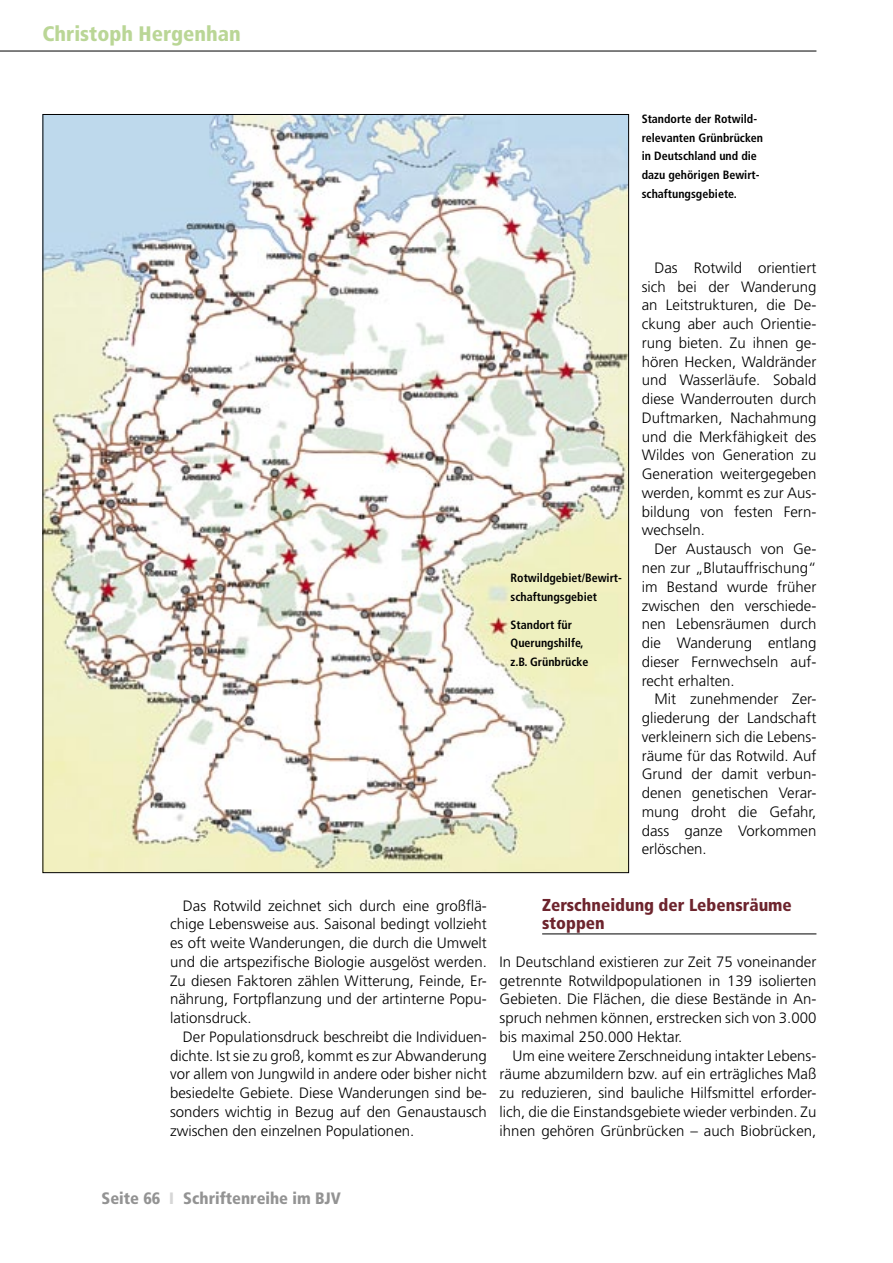
<style>
.page{position:relative;width:893px;height:1263px;background:#fff}
.page>*{position:absolute;margin:0;border:0;box-sizing:border-box;transform-origin:0 0}
.t1{font:900 condensed 21px "Frutiger";color:#bad696}
.Zwiti{font:900 condensed 17.25px/18.8px "Frutiger";color:#6d242d}
.t2{font:900 condensed 16.5px "Frutiger";color:#939393}
.Fließtext{font:300 15px/18.8px "Frutiger";color:#000;text-align:justify}
.Fließtext_o__Einzug{font:300 15px/18.8px "Frutiger";color:#000;text-align:justify}
.BU{font:700 condensed 12px/18.8px "Frutiger";color:#000}
.s1{color:#d6d6d6}
</style>
<div class="page">
<hr style="left:0;top:51px;width:816px;height:1px;background:#000">
<img style="left:45px;top:116px;width:582px;height:755px">
<hr style="left:542px;top:933px;width:274px;height:1px;background:#000">
<p class="t1" style="left:43px;top:21px;width:200px">Christoph Hergenhan</p>
<p class="BU" style="left:642px;top:109px;width:123px">Standorte der Rotwild&shy;relevanten Grünbrücken in Deutschland und die dazu gehörigen Bewirt&shy;schaftungsgebiete.</p>
<p class="BU" style="left:511px;top:568px;width:113px">Rotwildgebiet/Bewirt&shy;schaftungsgebiet</p>
<p class="BU" style="left:511px;top:615px;width:79px">Standort für<br>Querungshilfe, z.B. Grünbrücke</p>
<p class="Fließtext" style="left:642px;top:258px;width:176px;text-indent:13px">Das Rotwild orientiert sich bei der Wanderung an Leitstrukturen, die De&shy;ckung aber auch Orientie&shy;rung bieten. Zu ihnen ge&shy;hören Hecken, Waldränder und Wasserläufe. Sobald diese Wanderrouten durch Duftmarken, Nachahmung und die Merkfähigkeit des Wildes von Generation zu Generation weitergegeben werden, kommt es zur Aus&shy;bildung von festen Fern&shy;wechseln.</p>
<p class="Fließtext" style="left:642px;top:540px;width:176px;text-indent:13px">Der Austausch von Ge&shy;nen zur „Blutauffrischung“ im Bestand wurde früher zwischen den verschiede&shy;nen Lebensräumen durch die Wanderung entlang dieser Fernwechseln auf&shy;recht erhalten.</p>
<p class="Fließtext" style="left:642px;top:690px;width:176px;text-indent:13px">Mit zunehmender Zer&shy;gliederung der Landschaft verkleinern sich die Lebens&shy;räume für das Rotwild. Auf Grund der damit verbun&shy;denen genetischen Verar&shy;mung droht die Gefahr, dass ganze Vorkommen erlöschen.</p>
<p class="Fließtext" style="left:170px;top:896px;width:318px;text-indent:13px">Das Rotwild zeichnet sich durch eine großflä&shy;chige Lebensweise aus. Saisonal bedingt vollzieht es oft weite Wanderungen, die durch die Umwelt und die artspezifische Biologie ausgelöst werden.<br>Zu diesen Faktoren zählen Witterung, Feinde, Er&shy;nährung, Fortpflanzung und der artinterne Popu&shy;lationsdruck.</p>
<p class="Fließtext" style="left:170px;top:1027px;width:318px;text-indent:13px">Der Populationsdruck beschreibt die Individuen&shy;dichte. Ist sie zu groß, kommt es zur Abwanderung vor allem von Jungwild in andere oder bisher nicht besiedelte Gebiete. Diese Wanderungen sind be&shy;sonders wichtig in Bezug auf den Genaustausch zwischen den einzelnen Populationen.</p>
<p class="Zwiti" style="left:542px;top:895px;width:251px">Zerschneidung der Lebensräume stoppen</p>
<p class="Fließtext_o__Einzug" style="left:500px;top:952px;width:318px">In Deutschland existieren zur Zeit 75 voneinander getrennte Rotwildpopulationen in 139 isolierten Gebieten. Die Flächen, die diese Bestände in An&shy;spruch nehmen können, erstrecken sich von 3.000 bis maximal 250.000 Hektar.</p>
<p class="Fließtext" style="left:500px;top:1046px;width:318px;text-indent:13px">Um eine weitere Zerschneidung intakter Lebens&shy;räume abzumildern bzw. auf ein erträgliches Maß zu reduzieren, sind bauliche Hilfsmittel erforder&shy;lich, die die Einstandsgebiete wieder verbinden. Zu ihnen gehören Grünbrücken – auch Biobrücken,</p>
<p class="t2" style="left:101px;top:1188px;width:61px">Seite 66</p>
<p class="t2" style="left:169px;top:1188px;width:174px"><span class="s1">I</span> Schriftenreihe im BJV</p>
</div>
